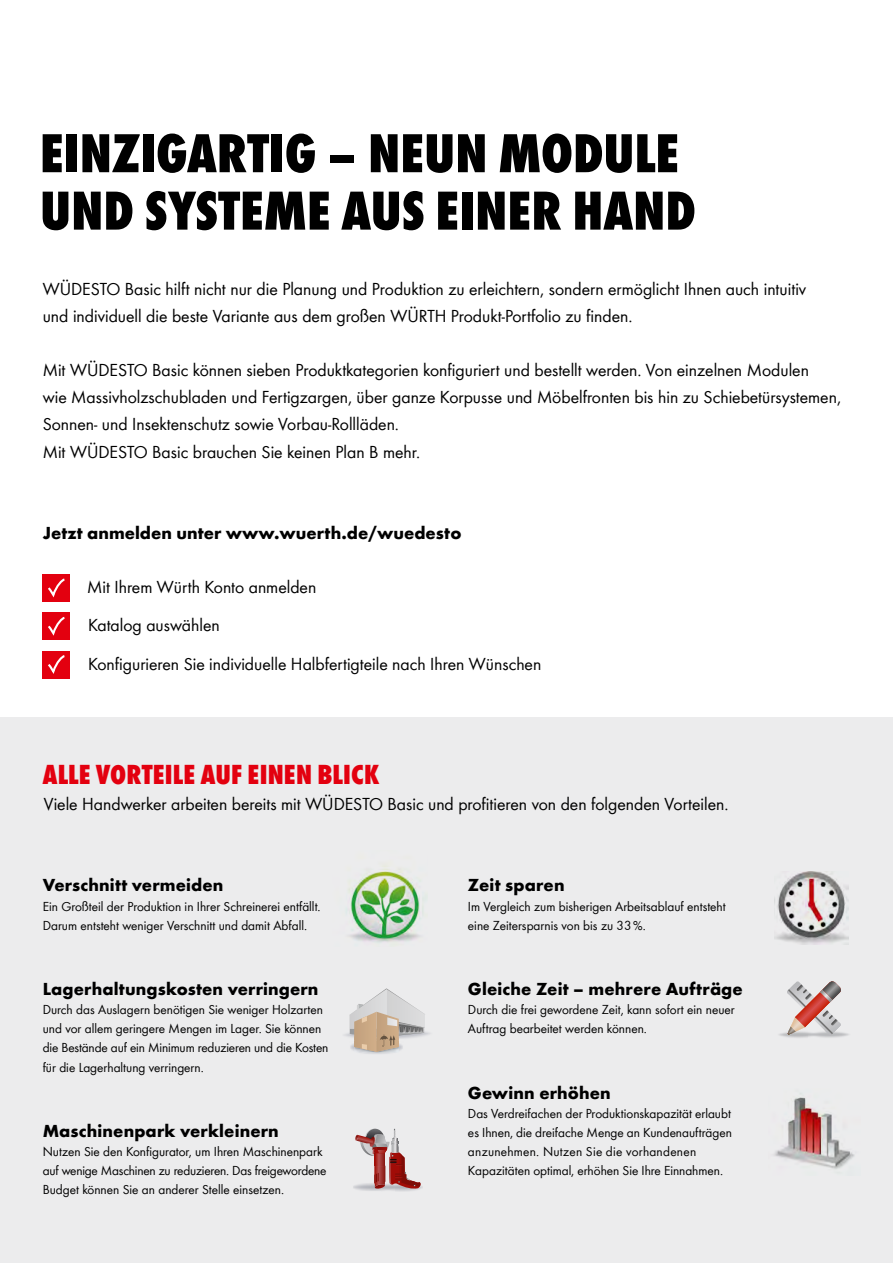
<style>
.page{position:relative;width:893px;height:1263px;background:#fff}
.page>*{position:absolute;margin:0;border:0;box-sizing:border-box;transform-origin:0 0}
.t1{font:800 condensed 57px/57.4px "Wuerth";color:#000}
.t2{font:800 condensed 28.5px "Wuerth";letter-spacing:.005em;color:#e3000f}
.t3{font:18px/27px "Wuerth";color:#000}
.t4{font:700 18px "Wuerth";letter-spacing:.005em;color:#000}
.t5{font:13.5px/19.2px "Wuerth";color:#000}
</style>
<div class="page">
<div style="left:0;top:718px;width:893px;height:545px;background:#ececed"></div>
<svg style="left:355px;top:1129px;width:66px;height:62px"></svg>
<img style="left:774px;top:871px;width:75px;height:73px">
<svg style="left:787px;top:981px;width:54px;height:54px"></svg>
<img style="left:822px;top:981px;width:19px;height:19px">
<img style="left:774px;top:1093px;width:81px;height:76px">
<img style="left:346px;top:865px;width:78px;height:78px">
<img style="left:425px;top:1032px;width:5px;height:4px">
<svg style="left:344px;top:988px;width:81px;height:64px"></svg>
<div style="left:43px;top:575px;width:27px;height:27px;background:#e3000f"></div>
<svg style="left:48px;top:578px;width:17px;height:20px"></svg>
<div style="left:43px;top:613px;width:27px;height:27px;background:#e3000f"></div>
<svg style="left:48px;top:617px;width:17px;height:19px"></svg>
<div style="left:43px;top:651px;width:27px;height:27px;background:#e3000f"></div>
<svg style="left:48px;top:655px;width:17px;height:19px"></svg>
<h1 class="t1" style="left:40px;top:121px;width:658px">EINZIGARTIG – NEUN MODULE<br>UND SYSTEME AUS EINER HAND</h1>
<h3 class="t3" style="left:43px;top:275px;width:765px">WÜDESTO Basic hilft nicht nur die Planung und Produktion zu erleichtern, sondern ermöglicht Ihnen auch intuitiv und individuell die beste Variante aus dem großen WÜRTH Produkt-Portfolio zu finden.</h3>
<p class="t3" style="left:43px;top:356px;width:800px">Mit WÜDESTO Basic können sieben Produktkategorien konfiguriert und bestellt werden. Von einzelnen Modulen<br>wie Massivholzschubladen und Fertigzargen, über ganze Korpusse und Möbelfronten bis hin zu Schiebetürsystemen, Sonnen- und Insektenschutz sowie Vorbau-Rollläden.<br>Mit WÜDESTO Basic brauchen Sie keinen Plan B mehr.</p>
<h3 class="t4" style="left:43px;top:519px;width:420px">Jetzt anmelden unter www.wuerth.de/wuedesto</h3>
<h3 class="t3" style="left:87px;top:567px;width:231px;line-height:38.2px">Mit Ihrem Würth Konto anmelden<br>Katalog auswählen</h3>
<h3 class="t3" style="left:88px;top:649px;width:455px">Konfigurieren Sie individuelle Halbfertigteile nach Ihren Wünschen</h3>
<h2 class="t2" style="left:43px;top:754px;width:338px">ALLE VORTEILE AUF EINEN BLICK</h2>
<h3 class="t3" style="left:44px;top:789px;width:686px">Viele Handwerker arbeiten bereits mit WÜDESTO Basic und profitieren von den folgenden Vorteilen.</h3>
<h3 class="t4" style="left:43px;top:872px;width:182px">Verschnitt vermeiden</h3>
<p class="t5" style="left:43px;top:896px;width:279px">Ein Großteil der Produktion in Ihrer Schreinerei entfällt.<br>Darum entsteht weniger Verschnitt und damit Abfall.</p>
<h3 class="t4" style="left:43px;top:976px;width:277px">Lagerhaltungskosten verringern</h3>
<p class="t5" style="left:43px;top:999px;width:287px">Durch das Auslagern benötigen Sie weniger Holzarten und vor allem geringere Mengen im Lager. Sie können die Bestände auf ein Minimum reduzieren und die Kosten für die Lagerhaltung verringern.</p>
<h3 class="t4" style="left:43px;top:1117px;width:238px">Maschinenpark verkleinern</h3>
<p class="t5" style="left:43px;top:1141px;width:285px">Nutzen Sie den Konfigurator, um Ihren Maschinenpark auf wenige Maschinen zu reduzieren. Das freigewordene<br>Budget können Sie an anderer Stelle einsetzen.</p>
<h3 class="t4" style="left:468px;top:872px;width:98px">Zeit sparen</h3>
<p class="t5" style="left:468px;top:896px;width:259px">Im Vergleich zum bisherigen Arbeitsablauf entsteht eine Zeitersparnis von bis zu 33%.</p>
<h3 class="t4" style="left:468px;top:976px;width:276px">Gleiche Zeit – mehrere Aufträge</h3>
<p class="t5" style="left:468px;top:999px;width:268px">Durch die frei gewordene Zeit, kann sofort ein neuer<br>Auftrag bearbeitet werden können.</p>
<h3 class="t4" style="left:468px;top:1079px;width:144px">Gewinn erhöhen</h3>
<p class="t5" style="left:468px;top:1103px;width:265px">Das Verdreifachen der Produktionskapazität erlaubt es Ihnen, die dreifache Menge an Kundenaufträgen anzunehmen. Nutzen Sie die vorhandenen Kapazitäten optimal, erhöhen Sie Ihre Einnahmen.</p>
</div>
